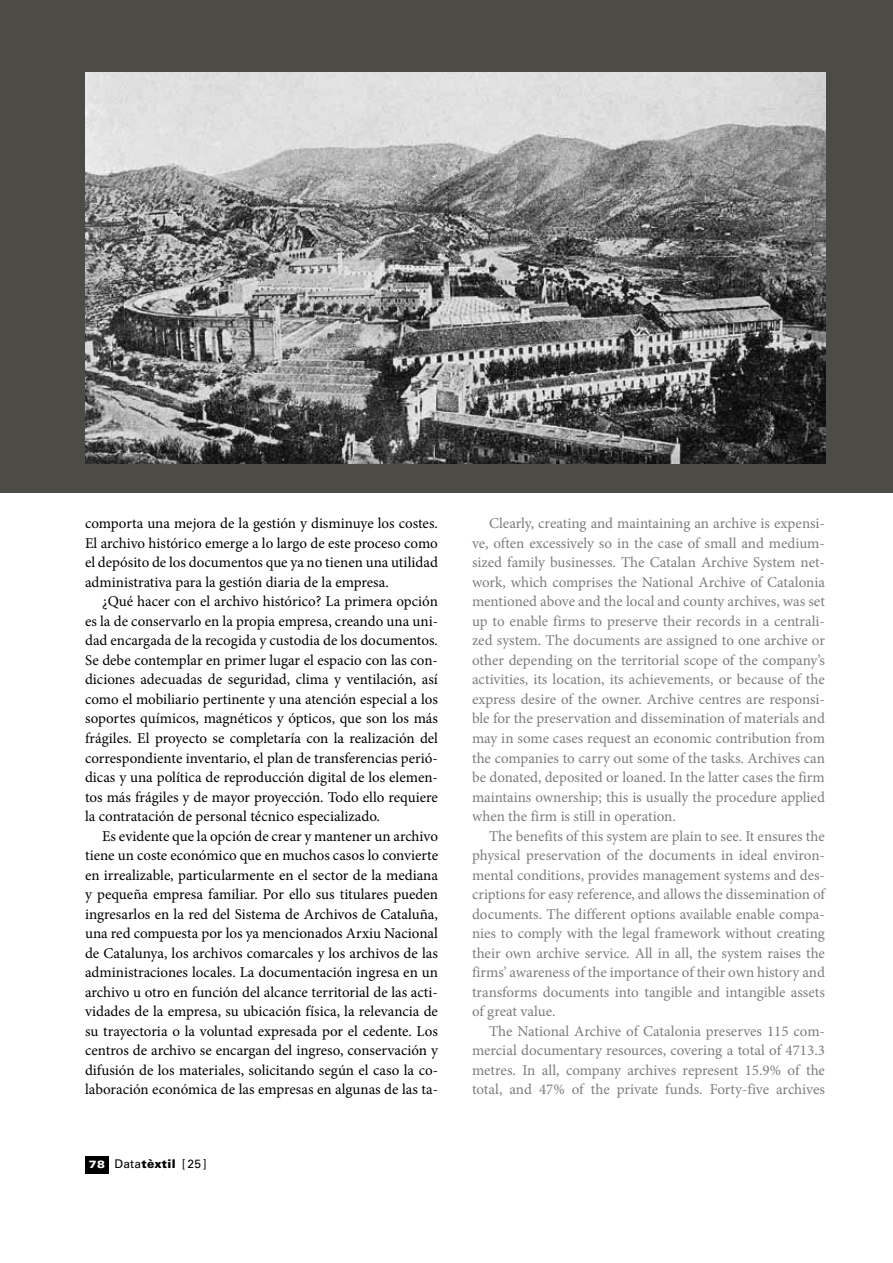
<style>
.page{position:relative;width:893px;height:1263px;background:#fff}
.page>*{position:absolute;margin:0;border:0;box-sizing:border-box;transform-origin:0 0}
.t1{font:15px/19.5px "Minion Pro";color:#000;text-align:justify}
.t2{font:15px/19.5px "Minion Pro";color:#7b7c7e;text-align:justify}
.t3{font:12px "Univers LT Std";letter-spacing:.02em;color:#000}
.s1{font-weight:900;font-stretch:expanded;font-size:10.5px;color:#fff}
.s2{font-weight:900}
</style>
<div class="page">
<div style="left:85px;top:1157px;width:24px;height:17px;background:#000"></div>
<div style="left:0;top:0;width:893px;height:492px;background:#4c4b45"></div>
<img style="left:85px;top:72px;width:740px;height:392px">
<p class="t1" style="left:85px;top:514px;width:354px">comporta una mejora de la gestión y disminuye los costes.<br>El archivo histórico emerge a lo largo de este proceso como el depósito de los documentos que ya no tienen una utilidad administrativa para la gestión diaria de la empresa.</p>
<p class="t1" style="left:85px;top:592px;width:354px;text-indent:17px">¿Qué hacer con el archivo histórico? La primera opción es la de conservarlo en la propia empresa, creando una uni&shy;dad encargada de la recogida y custodia de los documentos.<br>Se debe contemplar en primer lugar el espacio con las con&shy;diciones adecuadas de seguridad, clima y ventilación, así como el mobiliario pertinente y una atención especial a los soportes químicos, magnéticos y ópticos, que son los más frágiles. El proyecto se completaría con la realización del correspondiente inventario, el plan de transferencias perió&shy;dicas y una política de reproducción digital de los elemen&shy;tos más frágiles y de mayor proyección. Todo ello requiere la contratación de personal técnico especializado.</p>
<p class="t1" style="left:85px;top:826px;width:354px;text-indent:17px">Es evidente que la opción de crear y mantener un archivo tiene un coste económico que en muchos casos lo convierte en irrealizable, particularmente en el sector de la mediana y pequeña empresa familiar. Por ello sus titulares pueden ingresarlos en la red del Sistema de Archivos de Cataluña, una red compuesta por los ya mencionados Arxiu Nacional de Catalunya, los archivos comarcales y los archivos de las administraciones locales. La documentación ingresa en un archivo u otro en función del alcance territorial de las acti&shy;vidades de la empresa, su ubicación física, la relevancia de su trayectoria o la voluntad expresada por el cedente. Los centros de archivo se encargan del ingreso, conservación y difusión de los materiales, solicitando según el caso la co&shy;laboración económica de las empresas en algunas de las ta-</p>
<p class="t3" style="left:89px;top:1157px;width:119px"><span class="s1">78</span> Data<span class="s2">tèxtil</span> [25 ]</p>
<p class="t2" style="left:472px;top:514px;width:354px;text-indent:17px">Clearly, creating and maintaining an archive is expensi&shy;ve, often excessively so in the case of small and medium&shy;sized family businesses. The Catalan Archive System net&shy;work, which comprises the National Archive of Catalonia mentioned above and the local and county archives, was set up to enable firms to preserve their records in a centrali&shy;zed system. The documents are assigned to one archive or other depending on the territorial scope of the company’s activities, its location, its achievements, or because of the express desire of the owner. Archive centres are responsi&shy;ble for the preservation and dissemination of materials and may in some cases request an economic contribution from the companies to carry out some of the tasks. Archives can be donated, deposited or loaned. In the latter cases the firm maintains ownership; this is usually the procedure applied when the firm is still in operation.</p>
<p class="t2" style="left:472px;top:826px;width:354px;text-indent:17px">The benefits of this system are plain to see. It ensures the physical preservation of the documents in ideal environ&shy;mental conditions, provides management systems and des&shy;criptions for easy reference, and allows the dissemination of documents. The different options available enable compa&shy;nies to comply with the legal framework without creating their own archive service. All in all, the system raises the firms’ awareness of the importance of their own history and transforms documents into tangible and intangible assets of great value.</p>
<p class="t2" style="left:472px;top:1021px;width:354px;text-indent:17px">The National Archive of Catalonia preserves 115 com&shy;mercial documentary resources, covering a total of 4713.3 metres. In all, company archives represent 15.9% of the total, and 47% of the private funds. Forty-five archives</p>
</div>
